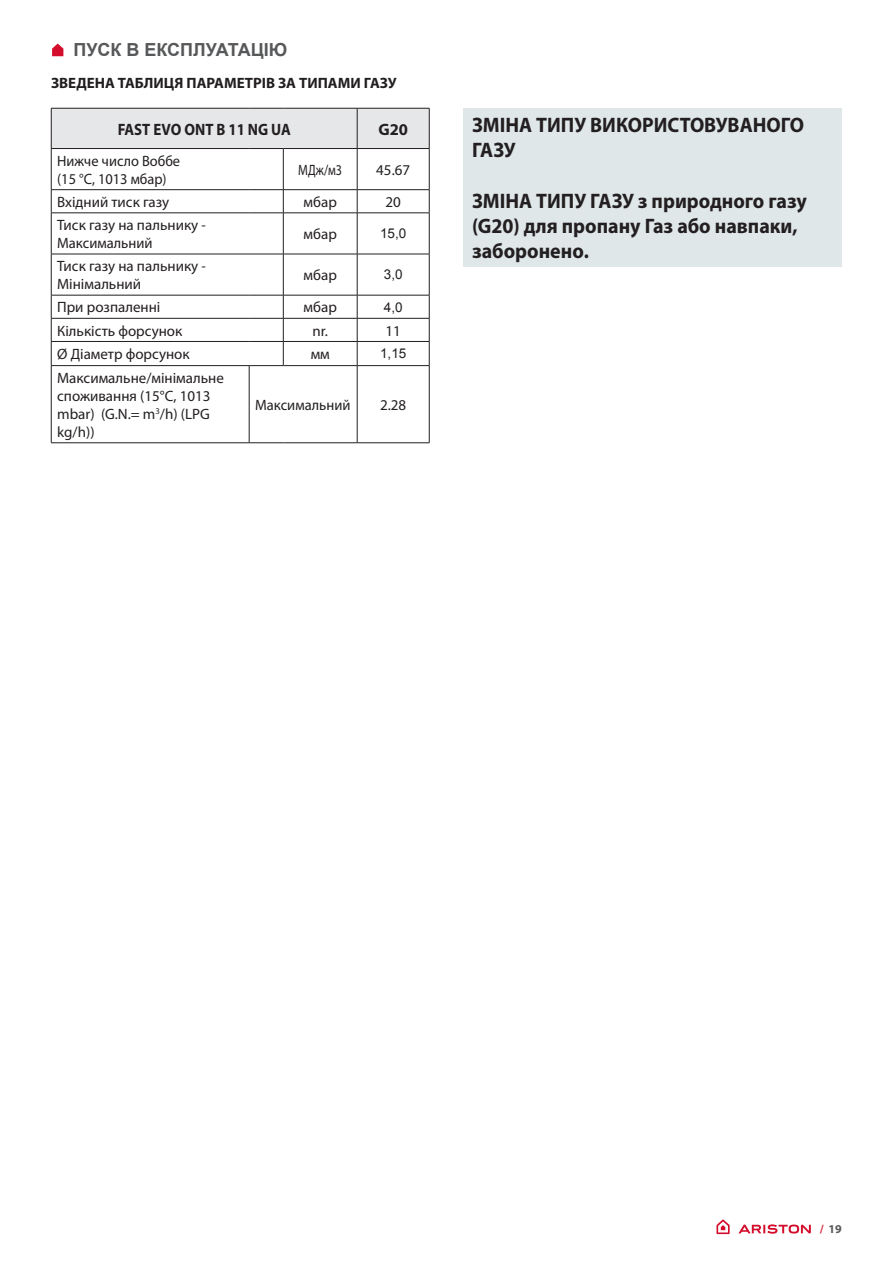
<style>
.page{position:relative;width:893px;height:1263px;background:#fff}
.page>*{position:absolute;margin:0;border:0;box-sizing:border-box;transform-origin:0 0}
.t1{font:700 21px/25.2px "Myriad Pro";color:#231f20;scale:.95 1}
.t2{font:700 18px "Arial";color:#57585a}
.t3{font:700 16.5px "Myriad Pro";color:#231f20;scale:.9 1}
.t4{font:700 16.5px "Myriad Pro";color:#231f20}
.t5{font:15px/18px "Myriad Pro";color:#231f20}
.t6{font:700 15px "Myriad Pro";color:#231f20}
.t7{font:15px "Myriad Pro";color:#231f20;scale:.96 1}
.t8{font:15px "Myriad Pro";color:#231f20;scale:.81 1}
.t9{font:13.5px "Arial";color:#231f20}
.t10{font:700 12px "Myriad Pro";color:#57585a}
.s1{color:#d43345}
</style>
<div class="page">
<svg style="left:52px;top:44px;width:11px;height:12px"></svg>
<svg style="left:716px;top:1219px;width:14px;height:15px"></svg>
<svg style="left:738px;top:1224px;width:73px;height:10px"></svg>
<div style="left:52px;top:109px;width:377px;height:39px;background:#e6e7e9"></div>
<hr style="left:51px;top:108px;width:198px;height:1px;background:#231f20">
<hr style="left:51px;top:108px;width:1px;height:40px;background:#231f20">
<hr style="left:249px;top:108px;width:34px;height:1px;background:#231f20">
<hr style="left:283px;top:108px;width:74px;height:1px;background:#231f20">
<hr style="left:357px;top:108px;width:72px;height:1px;background:#231f20">
<hr style="left:357px;top:108px;width:1px;height:40px;background:#231f20">
<hr style="left:429px;top:108px;width:1px;height:40px;background:#231f20">
<hr style="left:51px;top:148px;width:198px;height:1px;background:#231f20">
<hr style="left:51px;top:149px;width:1px;height:40px;background:#231f20">
<hr style="left:249px;top:148px;width:34px;height:1px;background:#231f20">
<hr style="left:283px;top:149px;width:1px;height:40px;background:#231f20">
<hr style="left:51px;top:189px;width:198px;height:1px;background:#231f20">
<svg style="left:51px;top:190px;width:1px;height:23px"></svg>
<hr style="left:249px;top:189px;width:34px;height:1px;background:#231f20">
<svg style="left:283px;top:190px;width:1px;height:23px"></svg>
<hr style="left:283px;top:254px;width:1px;height:41px;background:#231f20">
<hr style="left:51px;top:318px;width:198px;height:1px;background:#231f20">
<hr style="left:249px;top:318px;width:34px;height:1px;background:#231f20">
<hr style="left:51px;top:341px;width:198px;height:1px;background:#231f20">
<svg style="left:51px;top:296px;width:1px;height:69px"></svg>
<hr style="left:249px;top:341px;width:34px;height:1px;background:#231f20">
<svg style="left:283px;top:296px;width:1px;height:69px"></svg>
<hr style="left:283px;top:148px;width:74px;height:1px;background:#231f20">
<hr style="left:357px;top:148px;width:72px;height:1px;background:#231f20">
<hr style="left:357px;top:149px;width:1px;height:40px;background:#231f20">
<hr style="left:429px;top:149px;width:1px;height:40px;background:#231f20">
<hr style="left:283px;top:189px;width:74px;height:1px;background:#231f20">
<hr style="left:357px;top:189px;width:72px;height:1px;background:#231f20">
<svg style="left:357px;top:190px;width:1px;height:23px"></svg>
<svg style="left:429px;top:190px;width:1px;height:23px"></svg>
<hr style="left:51px;top:213px;width:198px;height:1px;background:#231f20">
<hr style="left:51px;top:213px;width:1px;height:41px;background:#231f20">
<hr style="left:249px;top:213px;width:34px;height:1px;background:#231f20">
<hr style="left:283px;top:213px;width:74px;height:1px;background:#231f20">
<hr style="left:283px;top:213px;width:1px;height:41px;background:#231f20">
<hr style="left:357px;top:213px;width:72px;height:1px;background:#231f20">
<hr style="left:357px;top:213px;width:1px;height:41px;background:#231f20">
<hr style="left:429px;top:213px;width:1px;height:41px;background:#231f20">
<hr style="left:51px;top:254px;width:198px;height:1px;background:#231f20">
<hr style="left:51px;top:254px;width:1px;height:41px;background:#231f20">
<hr style="left:249px;top:254px;width:34px;height:1px;background:#231f20">
<hr style="left:283px;top:254px;width:74px;height:1px;background:#231f20">
<hr style="left:357px;top:254px;width:72px;height:1px;background:#231f20">
<hr style="left:357px;top:254px;width:1px;height:41px;background:#231f20">
<hr style="left:429px;top:254px;width:1px;height:41px;background:#231f20">
<hr style="left:51px;top:295px;width:198px;height:1px;background:#231f20">
<hr style="left:249px;top:295px;width:34px;height:1px;background:#231f20">
<hr style="left:283px;top:295px;width:74px;height:1px;background:#231f20">
<hr style="left:357px;top:295px;width:72px;height:1px;background:#231f20">
<hr style="left:283px;top:318px;width:74px;height:1px;background:#231f20">
<hr style="left:357px;top:318px;width:72px;height:1px;background:#231f20">
<hr style="left:283px;top:341px;width:74px;height:1px;background:#231f20">
<hr style="left:357px;top:341px;width:72px;height:1px;background:#231f20">
<svg style="left:357px;top:295px;width:1px;height:70px"></svg>
<svg style="left:429px;top:295px;width:1px;height:70px"></svg>
<hr style="left:51px;top:365px;width:198px;height:1px;background:#231f20">
<hr style="left:51px;top:366px;width:1px;height:77px;background:#231f20">
<hr style="left:249px;top:365px;width:34px;height:1px;background:#231f20">
<hr style="left:249px;top:366px;width:1px;height:77px;background:#231f20">
<hr style="left:283px;top:365px;width:74px;height:1px;background:#231f20">
<hr style="left:357px;top:365px;width:72px;height:1px;background:#231f20">
<hr style="left:357px;top:366px;width:1px;height:77px;background:#231f20">
<hr style="left:429px;top:366px;width:1px;height:77px;background:#231f20">
<hr style="left:51px;top:442px;width:198px;height:1px;background:#231f20">
<hr style="left:249px;top:442px;width:34px;height:1px;background:#231f20">
<hr style="left:283px;top:442px;width:74px;height:1px;background:#231f20">
<hr style="left:357px;top:442px;width:72px;height:1px;background:#231f20">
<div style="left:463px;top:108px;width:379px;height:159px;background:#e0e7e9"></div>
<p class="t2" style="left:73px;top:38px;width:215px">ПУСК В ЕКСПЛУАТАЦІЮ</p>
<p class="t6" style="left:51px;top:74px;width:347px">ЗВЕДЕНА ТАБЛИЦЯ ПАРАМЕТРІВ ЗА ТИПАМИ ГАЗУ</p>
<p class="t3" style="left:118px;top:120px;width:194px">FAST EVO ONT B 11 NG UA</p>
<p class="t4" style="left:378px;top:120px;width:31px">G20</p>
<p class="t7" style="left:57px;top:152px;width:130px">Нижче число Воббе</p>
<p class="t7" style="left:57px;top:170px;width:116px">(15 °C, 1013 мбар)</p>
<p class="t8" style="left:298px;top:161px;width:56px">МДж/м3</p>
<p class="t5" style="left:376px;top:161px;width:35px">45.67</p>
<p class="t5" style="left:57px;top:193px;width:113px">Вхідний тиск газу</p>
<p class="t5" style="left:304px;top:193px;width:35px">мбар</p>
<p class="t5" style="left:385px;top:193px;width:17px">20</p>
<p class="t5" style="left:57px;top:216px;width:150px">Тиск газу на пальнику -<br>Максимальний</p>
<p class="t5" style="left:304px;top:225px;width:35px">мбар</p>
<p class="t9" style="left:380px;top:225px;width:28px">15,0</p>
<p class="t5" style="left:57px;top:257px;width:150px">Тиск газу на пальнику -<br>Мінімальний</p>
<p class="t5" style="left:304px;top:266px;width:35px">мбар</p>
<p class="t9" style="left:384px;top:266px;width:20px">3,0</p>
<p class="t5" style="left:57px;top:299px;width:105px">При розпаленні</p>
<p class="t5" style="left:304px;top:299px;width:35px">мбар</p>
<p class="t9" style="left:384px;top:298px;width:20px">4,0</p>
<p class="t5" style="left:57px;top:322px;width:127px">Кількість форсунок</p>
<p class="t5" style="left:312px;top:322px;width:17px">nr.</p>
<p class="t5" style="left:385px;top:322px;width:17px">11</p>
<p class="t5" style="left:57px;top:345px;width:134px">Ø Діаметр форсунок</p>
<p class="t5" style="left:311px;top:345px;width:21px">мм</p>
<p class="t9" style="left:380px;top:345px;width:28px">1,15</p>
<p class="t5" style="left:57px;top:369px;width:168px">Максимальне/мінімальне споживання (15°C, 1013 mbar) (G.N.= m<sup>3</sup>/h) (LPG kg/h))</p>
<p class="t5" style="left:255px;top:396px;width:97px">Максимальний</p>
<p class="t5" style="left:380px;top:396px;width:28px">2.28</p>
<p class="t1" style="left:472px;top:113px;width:351px">ЗМІНА ТИПУ ВИКОРИСТОВУВАНОГО<br>ГАЗУ</p>
<p class="t1" style="left:472px;top:188px;width:354px">ЗМІНА ТИПУ ГАЗУ з природного газу (G20) для пропану Газ або навпаки, заборонено.</p>
<p class="t10" style="left:820px;top:1222px;width:24px"><span class="s1">/</span> 19</p>
</div>
